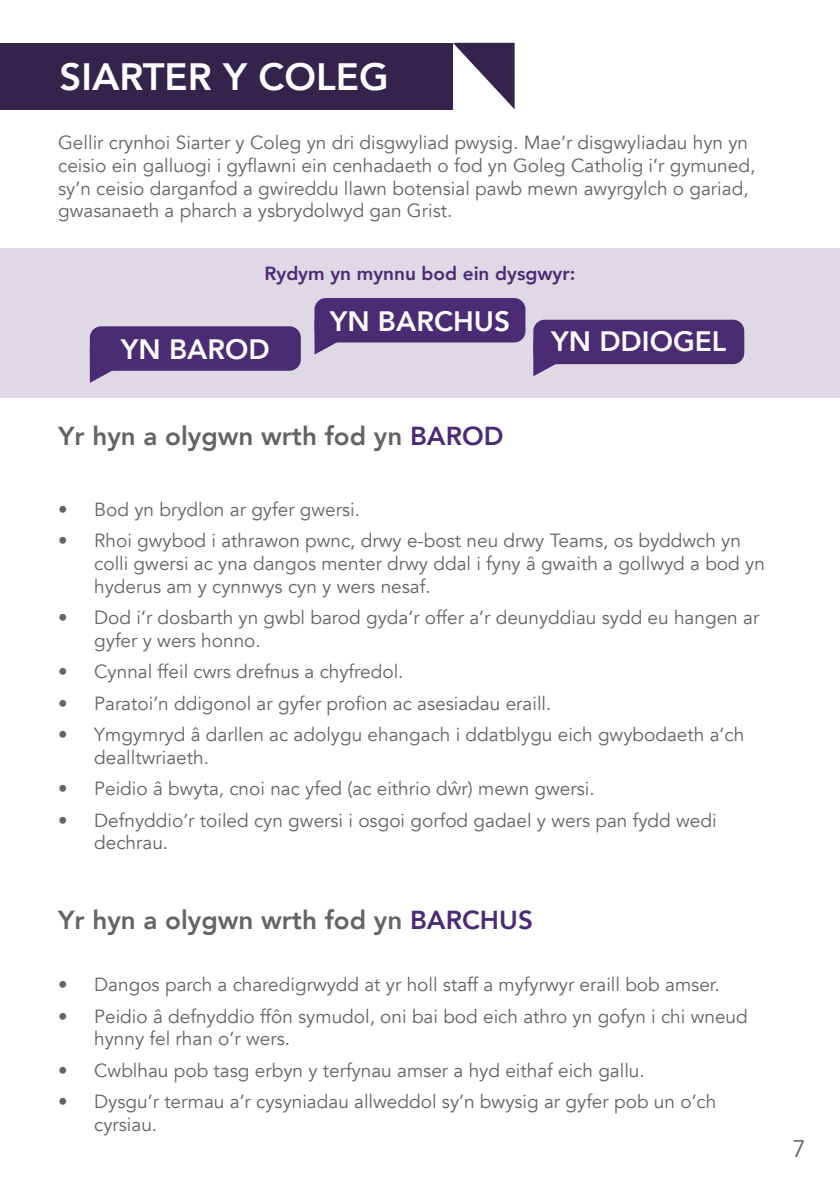
<style>
.page{position:relative;width:840px;height:1191px;background:#fff}
.page>*{position:absolute;margin:0;border:0;box-sizing:border-box;transform-origin:0 0}
.t1{font:800 38px "Avenir";color:#fff}
.t2{font:800 28px "Avenir";color:#fff}
.t3{font:800 26px "Avenir";color:#646464}
.t4{font:24px "Avenir";color:#646464}
.t5{font:19px/22.8px "Avenir";color:#646464}
.t6{font:800 19px "Avenir";color:#4b2b74}
.s1{color:#4b2b74}
</style>
<div class="page">
<div style="left:0;top:248px;width:839px;height:149px;background:#dfd9e6"></div>
<div style="left:0;top:43px;width:452px;height:66px;background:#34244b"></div>
<div style="left:90px;top:326px;width:210px;height:45px;background:#4b2b74;border-radius:11px"></div>
<svg style="left:90px;top:363px;width:64px;height:20px"></svg>
<div style="left:314px;top:298px;width:211px;height:44px;background:#4b2b74;border-radius:11px"></div>
<svg style="left:314px;top:319px;width:65px;height:35px"></svg>
<div style="left:533px;top:320px;width:210px;height:44px;background:#4b2b74;border-radius:11px"></div>
<svg style="left:533px;top:341px;width:64px;height:35px"></svg>
<svg style="left:452px;top:43px;width:62px;height:66px"></svg>
<h1 class="t1" style="left:60px;top:47px;width:330px">SIARTER Y COLEG</h1>
<p class="t5" style="left:58px;top:131px;width:698px">Gellir crynhoi Siarter y Coleg yn dri disgwyliad pwysig. Mae’r disgwyliadau hyn yn ceisio ein galluogi i gyflawni ein cenhadaeth o fod yn Goleg Catholig i’r gymuned, sy’n ceisio darganfod a gwireddu llawn botensial pawb mewn awyrgylch o gariad, gwasanaeth a pharch a ysbrydolwyd gan Grist.</p>
<p class="t6" style="left:264px;top:258px;width:312px">Rydym yn mynnu bod ein dysgwyr:</p>
<h2 class="t2" style="left:121px;top:327px;width:150px">YN BAROD</h2>
<h2 class="t2" style="left:329px;top:299px;width:182px">YN BARCHUS</h2>
<h3 class="t3" style="left:58px;top:416px;width:446px">Yr hyn a olygwn wrth fod yn <span class="s1">BAROD</span></h3>
<h2 class="t2" style="left:550px;top:319px;width:177px">YN DDIOGEL</h2>
<p class="t5" style="left:58px;top:498px;width:303px">• Bod yn brydlon ar gyfer gwersi.</p>
<p class="t5" style="left:94px;top:530px;width:671px;text-indent:-36px">• Rhoi gwybod i athrawon pwnc, drwy e-bost neu drwy Teams, os byddwch yn colli gwersi ac yna dangos menter drwy ddal i fyny â gwaith a gollwyd a bod yn hyderus am y cynnwys cyn y wers nesaf.</p>
<p class="t5" style="left:94px;top:606px;width:666px;text-indent:-36px">• Dod i’r dosbarth yn gwbl barod gyda’r offer a’r deunyddiau sydd eu hangen ar gyfer y wers honno.</p>
<p class="t5" style="left:58px;top:661px;width:346px">• Cynnal ffeil cwrs drefnus a chyfredol.</p>
<p class="t5" style="left:58px;top:692px;width:494px">• Paratoi’n ddigonol ar gyfer profion ac asesiadau eraill.</p>
<p class="t5" style="left:94px;top:723px;width:651px;text-indent:-36px">• Ymgymryd â darllen ac adolygu ehangach i ddatblygu eich gwybodaeth a’ch dealltwriaeth.</p>
<p class="t5" style="left:58px;top:777px;width:538px">• Peidio â bwyta, cnoi nac yfed (ac eithrio dŵr) mewn gwersi.</p>
<p class="t5" style="left:94px;top:809px;width:623px;text-indent:-36px">• Defnyddio’r toiled cyn gwersi i osgoi gorfod gadael y wers pan fydd wedi dechrau.</p>
<h3 class="t3" style="left:58px;top:899px;width:476px">Yr hyn a olygwn wrth fod yn <span class="s1">BARCHUS</span></h3>
<p class="t5" style="left:58px;top:973px;width:662px">• Dangos parch a charedigrwydd at yr holl staff a myfyrwyr eraill bob amser.</p>
<p class="t5" style="left:94px;top:1005px;width:654px;text-indent:-36px">• Peidio â defnyddio ffôn symudol, oni bai bod eich athro yn gofyn i chi wneud hynny fel rhan o’r wers.</p>
<p class="t5" style="left:58px;top:1059px;width:587px">• Cwblhau pob tasg erbyn y terfynau amser a hyd eithaf eich gallu.</p>
<p class="t5" style="left:94px;top:1090px;width:623px;text-indent:-36px">• Dysgu’r termau a’r cysyniadau allweddol sy’n bwysig ar gyfer pob un o’ch cyrsiau.</p>
<p class="t4" style="left:792px;top:1134px;width:15px">7</p>
</div>
